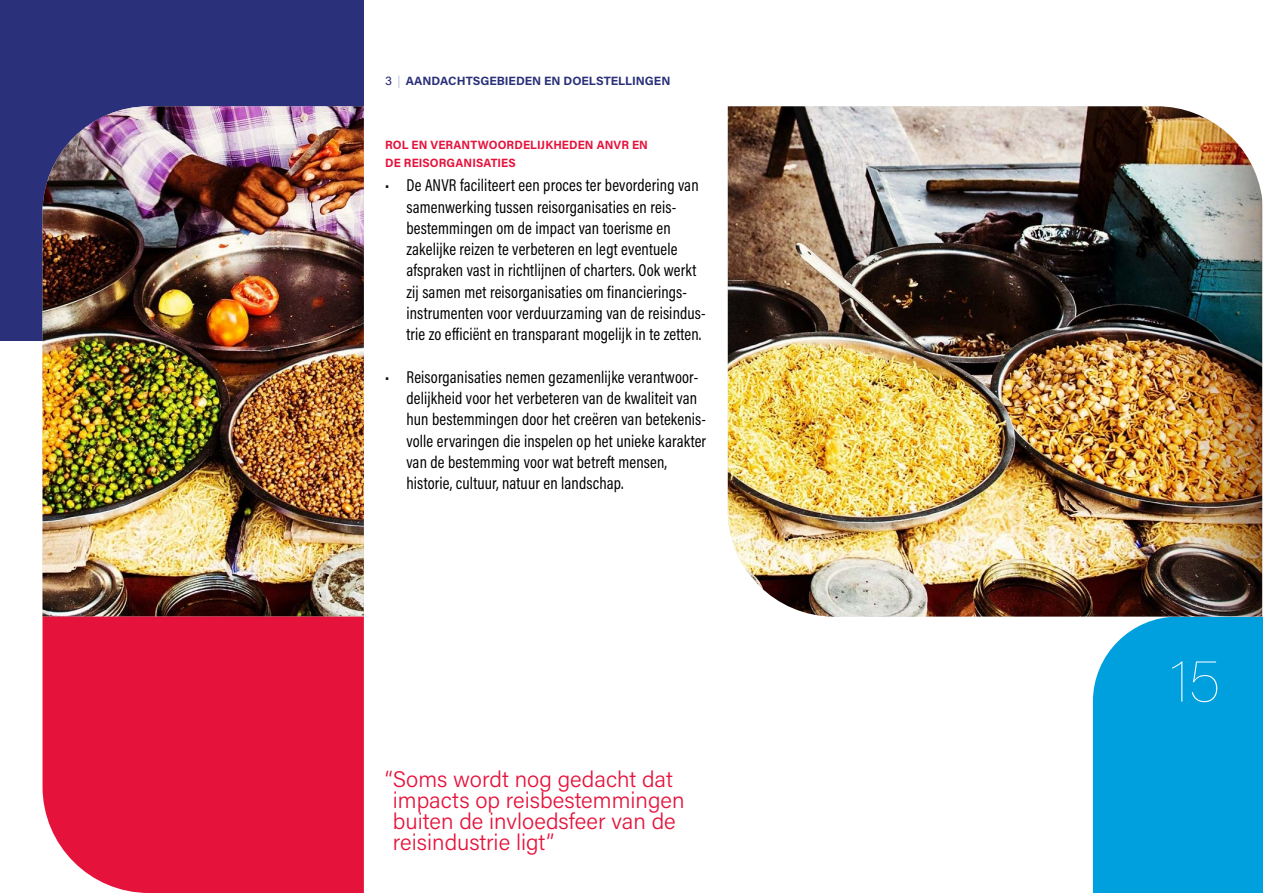
<style>
.page{position:relative;width:1263px;height:893px;background:#fff}
.page>*{position:absolute;margin:0;border:0;box-sizing:border-box;transform-origin:0 0}
.t1{font:100 57px "Acumin Pro";color:#fff}
.t2{font:300 22.5px/21.3px "Acumin Pro";color:#e5133c}
.Plat_opsomming_artikel{font:17.25px/21.3px "Acumin Pro Cond";letter-spacing:.01em;color:#000;scale:.96 1}
.t3{font:700 12px/18.3px "Acumin Pro";letter-spacing:.01em;color:#e5133c;scale:.96 1}
.t4{font:700 12px "Acumin Pro";letter-spacing:-.005em;color:#2a3079}
.s1{font-weight:500}
.s2{font-weight:100}
</style>
<div class="page">
<div style="left:0;top:0;width:364px;height:340px;background:#2a3079"></div>
<img style="left:43px;top:106px;width:321px;height:511px">
<div style="left:1093px;top:617px;width:170px;height:276px;background:#00a0df"></div>
<div style="left:43px;top:617px;width:321px;height:276px;background:#e5133c"></div>
<img style="left:728px;top:106px;width:534px;height:511px">
<p class="t4" style="left:385px;top:72px;width:287px"><span class="s1">3</span> <span class="s2">|</span> AANDACHTSGEBIEDEN EN DOELSTELLINGEN</p>
<p class="t3" style="left:385px;top:135px;width:275px">ROL EN VERANTWOORDELIJKHEDEN ANVR EN<br>DE REISORGANISATIES</p>
<p class="Plat_opsomming_artikel" style="left:406px;top:174px;width:313px;text-indent:-21px">• De ANVR faciliteert een proces ter bevordering van samenwerking tussen reisorganisaties en reis&shy;bestemmingen om de impact van toerisme en zakelijke reizen te verbeteren en legt eventuele afspraken vast in richtlijnen of charters. Ook werkt zij samen met reisorganisaties om financierings&shy;instrumenten voor verduurzaming van de reisindus&shy;trie zo efficiënt en transparant mogelijk in te zetten.</p>
<p class="Plat_opsomming_artikel" style="left:406px;top:366px;width:314px;text-indent:-21px">• Reisorganisaties nemen gezamenlijke verantwoor&shy;delijkheid voor het verbeteren van de kwaliteit van hun bestemmingen door het creëren van betekenis&shy;volle ervaringen die inspelen op het unieke karakter van de bestemming voor wat betreft mensen, historie, cultuur, natuur en landschap.</p>
<p class="t2" style="left:393px;top:767px;width:293px;text-indent:-8px">“Soms wordt nog gedacht dat impacts op reisbestemmingen buiten de invloedsfeer van de reisindustrie ligt”</p>
<p class="t1" style="left:1171px;top:643px;width:51px">15</p>
</div>
